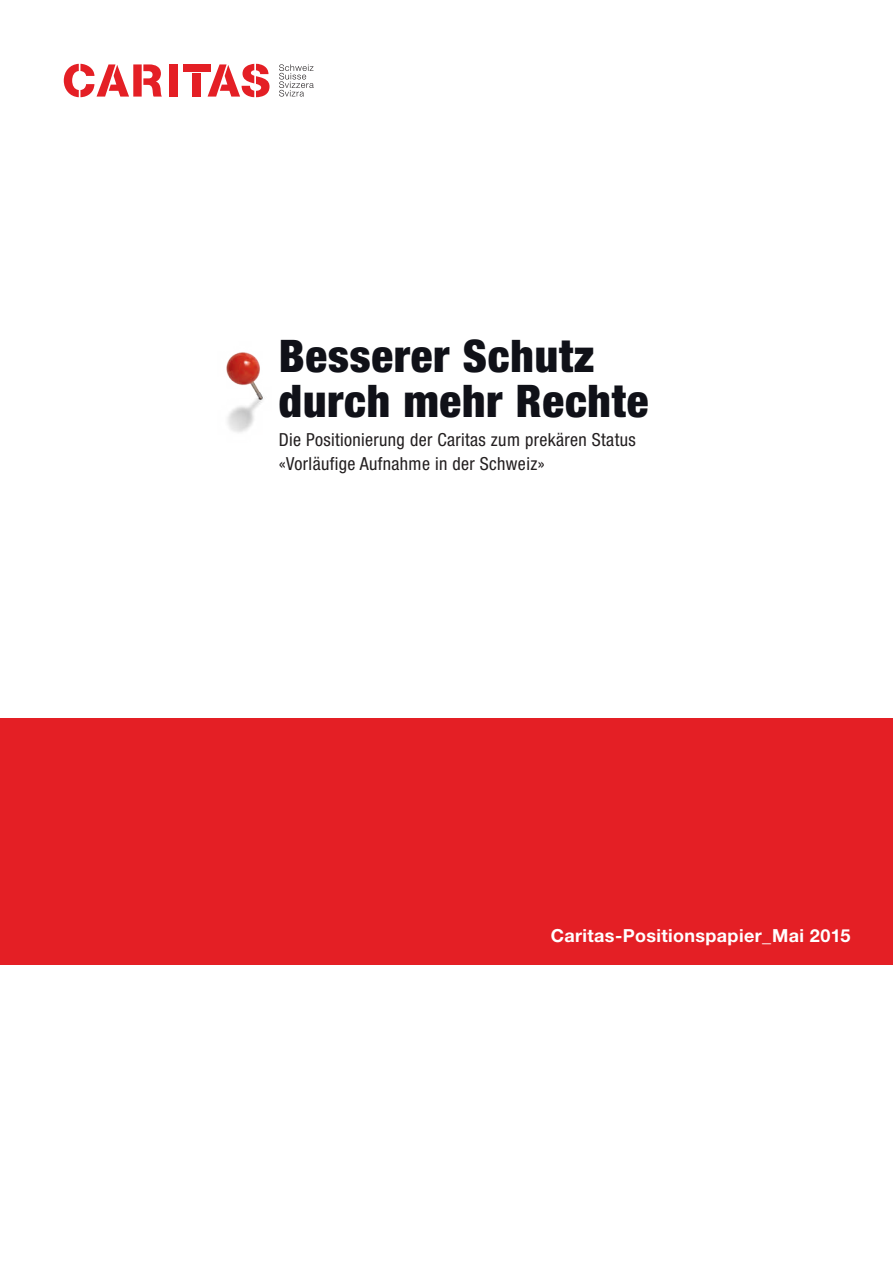
<style>
.page{position:relative;width:893px;height:1263px;background:#fff}
.page>*{position:absolute;margin:0;border:0;box-sizing:border-box;transform-origin:0 0}
.t1{font:900 condensed 45px/45px "Helvetica Neue LT Std";letter-spacing:.02em;color:#101118}
.t2{font:condensed 18px/24px "Helvetica Neue LT Std";letter-spacing:.02em;color:#231f20}
.t3{font:700 18px "Helvetica Neue LT Std";letter-spacing:.02em;color:#fff}
</style>
<div class="page">
<div style="left:169px;top:64px;width:8px;height:33px;background:#e41f25"></div>
<svg style="left:64px;top:64px;width:65px;height:33px"></svg>
<div style="left:133px;top:64px;width:9px;height:33px;background:#e41f25"></div>
<svg style="left:143px;top:64px;width:19px;height:33px"></svg>
<div style="left:183px;top:64px;width:27px;height:8px;background:#e41f25"></div>
<div style="left:192px;top:73px;width:9px;height:24px;background:#e41f25"></div>
<svg style="left:208px;top:64px;width:61px;height:33px"></svg>
<svg style="left:279px;top:64px;width:35px;height:33px"></svg>
<div style="left:0;top:719px;width:893px;height:246px;background:#e41f25"></div>
<img style="left:226px;top:352px;width:37px;height:81px">
<h1 class="t1" style="left:279px;top:333px;width:371px">Besserer Schutz durch mehr Rechte</h1>
<p class="t2" style="left:279px;top:427px;width:358px">Die Positionierung der Caritas zum prekären Status «Vorläufige Aufnahme in der Schweiz»</p>
<p class="t3" style="left:551px;top:924px;width:301px">Caritas-Positionspapier_Mai 2015</p>
</div>
